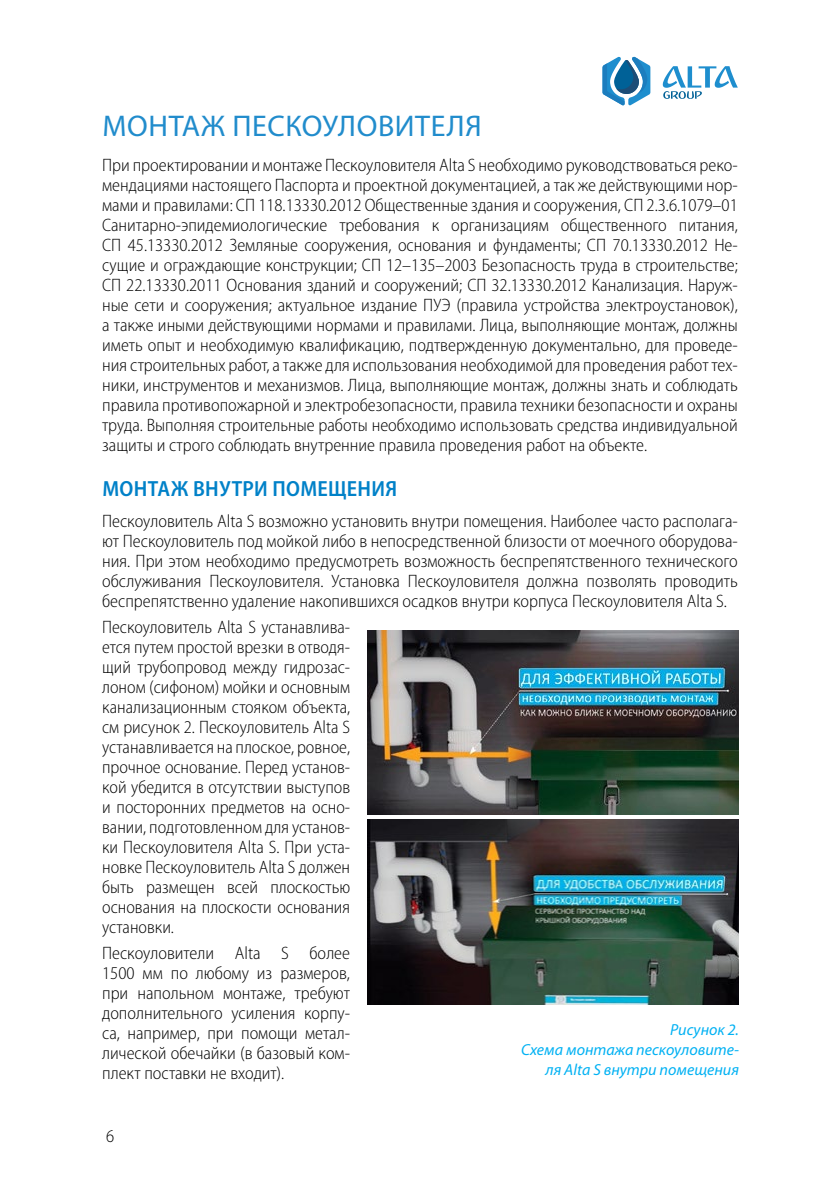
<style>
.page{position:relative;width:840px;height:1191px;background:#fff}
.page>*{position:absolute;margin:0;border:0;box-sizing:border-box;transform-origin:0 0}
.Header_1{font:30px "Myriad Pro";letter-spacing:.02em;color:#218ccc}
.Header_2{font:600 semi-condensed 22px "Myriad Pro";letter-spacing:.015em;color:#0081c8}
.t1{font:300 semi-condensed 18px/20px "Myriad Pro";color:#000;text-align:justify}
.Подпись_к_рисунку{font:italic 16px/20px "Myriad Pro";color:#00b1f3;text-align:right}
</style>
<div class="page">
<svg style="left:602px;top:57px;width:48px;height:48px"></svg>
<svg style="left:662px;top:66px;width:75px;height:33px"></svg>
<img style="left:367px;top:630px;width:371px;height:184px">
<img style="left:367px;top:819px;width:371px;height:185px">
<p class="Header_1" style="left:102px;top:109px;width:380px">МОНТАЖ ПЕСКОУЛОВИТЕЛЯ</p>
<p class="t1" style="left:102px;top:155px;width:637px">При проектировании и монтаже Пескоуловителя Alta S необходимо руководствоваться реко&shy;мендациями настоящего Паспорта и проектной документацией, а так же действующими нор&shy;мами и правилами: СП 118.13330.2012 Общественные здания и сооружения, СП 2.3.6.1079–01<br>Санитарно-эпидемиологические требования к организациям общественного питания, СП 45.13330.2012 Земляные сооружения, основания и фундаменты; СП 70.13330.2012 Не&shy;сущие и ограждающие конструкции; СП 12–135–2003 Безопасность труда в строительстве; СП 22.13330.2011 Основания зданий и сооружений; СП 32.13330.2012 Канализация. Наруж&shy;ные сети и сооружения; актуальное издание ПУЭ (правила устройства электроустановок), а также иными действующими нормами и правилами. Лица, выполняющие монтаж, должны иметь опыт и необходимую квалификацию, подтвержденную документально, для проведе&shy;ния строительных работ, а также для использования необходимой для проведения работ тех&shy;ники, инструментов и механизмов. Лица, выполняющие монтаж, должны знать и соблюдать правила противопожарной и электробезопасности, правила техники безопасности и охраны труда. Выполняя строительные работы необходимо использовать средства индивидуальной защиты и строго соблюдать внутренние правила проведения работ на объекте.</p>
<p class="Header_2" style="left:102px;top:476px;width:296px">МОНТАЖ ВНУТРИ ПОМЕЩЕНИЯ</p>
<p class="t1" style="left:102px;top:511px;width:636px">Пескоуловитель Alta S возможно установить внутри помещения. Наиболее часто располага&shy;ют Пескоуловитель под мойкой либо в непосредственной близости от моечного оборудова&shy;ния. При этом необходимо предусмотреть возможность беспрепятственного технического обслуживания Пескоуловителя. Установка Пескоуловителя должна позволять проводить беспрепятственно удаление накопившихся осадков внутри корпуса Пескоуловителя Alta S.</p>
<p class="t1" style="left:102px;top:617px;width:249px">Пескоуловитель Alta S устанавлива&shy;ется путем простой врезки в отводя&shy;щий трубопровод между гидрозас&shy;лоном (сифоном) мойки и основным канализационным стояком объекта, см рисунок 2. Пескоуловитель Alta S устанавливается на плоское, ровное, прочное основание. Перед установ&shy;кой убедится в отсутствии выступов и посторонних предметов на осно&shy;вании, подготовленном для установ&shy;ки Пескоуловителя Alta S. При уста&shy;новке Пескоуловитель Alta S должен быть размещен всей плоскостью основания на плоскости основания установки.</p>
<p class="t1" style="left:102px;top:943px;width:249px">Пескоуловители Alta S более 1500 мм по любому из размеров, при напольном монтаже, требуют дополнительного усиления корпу&shy;са, например, при помощи метал&shy;лической обечайки (в базовый ком&shy;плект поставки не входит).</p>
<p class="Подпись_к_рисунку" style="left:521px;top:1019px;width:219px">Рисунок 2.<br>Схема монтажа пескоуловите&shy;ля Alta S внутри помещения</p>
<p class="t1" style="left:106px;top:1126px;width:10px">6</p>
</div>
